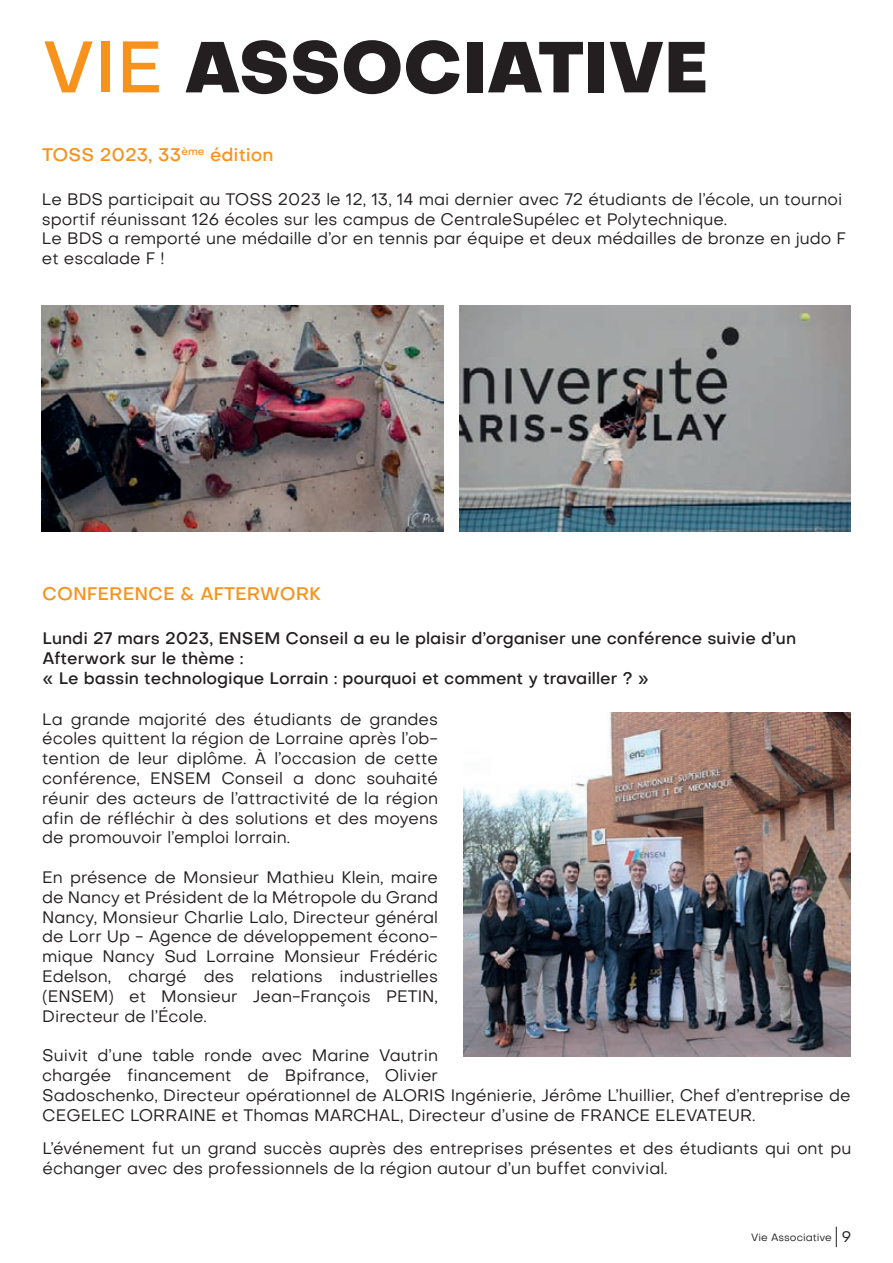
<style>
.page{position:relative;width:893px;height:1263px;background:#fff}
.page>*{position:absolute;margin:0;border:0;box-sizing:border-box;transform-origin:0 0}
.t1{font:800 70.5px "Objective";color:#231f20}
.t2{font:500 18px "Objective";color:#f7931d}
.t3{font:16.5px/19.8px "Objective";color:#231f20}
.t4{font:500 16.5px/19.8px "Objective";color:#231f20}
.t5{font:10.5px "Objective";color:#231f20}
.s1{font-weight:500;font-size:72px;color:#f7931d}
.s2{font-size:15px}
</style>
<div class="page">
<svg style="left:836px;top:1227px;width:1px;height:20px"></svg>
<img style="left:42px;top:305px;width:402px;height:226px">
<img style="left:459px;top:305px;width:391px;height:226px">
<img style="left:463px;top:712px;width:387px;height:344px">
<h1 class="t1" style="left:43px;top:14px;width:667px"><span class="s1">VIE</span> ASSOCIATIVE</h1>
<p class="t2" style="left:42px;top:143px;width:233px">TOSS 2023, 33<sup>ème</sup> édition</p>
<p class="t3" style="left:42px;top:189px;width:806px">Le BDS participait au TOSS 2023 le 12, 13, 14 mai dernier avec 72 étudiants de l’école, un tournoi sportif réunissant 126 écoles sur les campus de CentraleSupélec et Polytechnique.<br>Le BDS a remporté une médaille d’or en tennis par équipe et deux médailles de bronze en judo F et escalade F !</p>
<p class="t2" style="left:42px;top:582px;width:280px">CONFERENCE &amp; AFTERWORK</p>
<p class="t4" style="left:43px;top:628px;width:755px">Lundi 27 mars 2023, ENSEM Conseil a eu le plaisir d’organiser une conférence suivie d’un<br>Afterwork sur le thème :<br>« Le bassin technologique Lorrain : pourquoi et comment y travailler ? »</p>
<p class="t3" style="left:42px;top:709px;width:397px;text-align:justify">La grande majorité des étudiants de grandes écoles quittent la région de Lorraine après l’ob&shy;tention de leur diplôme. À l’occasion de cette conférence, ENSEM Conseil a donc souhaité réunir des acteurs de l’attractivité de la région afin de réfléchir à des solutions et des moyens de promouvoir l’emploi lorrain.</p>
<p class="t3" style="left:42px;top:867px;width:397px;text-align:justify">En présence de Monsieur Mathieu Klein, maire de Nancy et Président de la Métropole du Grand Nancy, Monsieur Charlie Lalo, Directeur général de Lorr Up - Agence de développement écono&shy;mique Nancy Sud Lorraine Monsieur Frédéric Edelson, chargé des relations industrielles (ENSEM) et Monsieur Jean-François PETIN, Directeur de l’École.</p>
<p class="t3" style="left:42px;top:1045px;width:810px">Suivit d’une table ronde avec Marine Vautrin<br>chargée financement de Bpifrance, Olivier<br>Sadoschenko, Directeur opérationnel de ALORIS Ingénierie, Jérôme L’huillier, Chef d’entreprise de CEGELEC LORRAINE et Thomas MARCHAL, Directeur d’usine de FRANCE ELEVATEUR.</p>
<p class="t3" style="left:43px;top:1138px;width:810px">L’événement fut un grand succès auprès des entreprises présentes et des étudiants qui ont pu échanger avec des professionnels de la région autour d’un buffet convivial.</p>
<p class="t5" style="left:751px;top:1230px;width:101px">Vie Associative <span class="s2">9</span></p>
</div>
